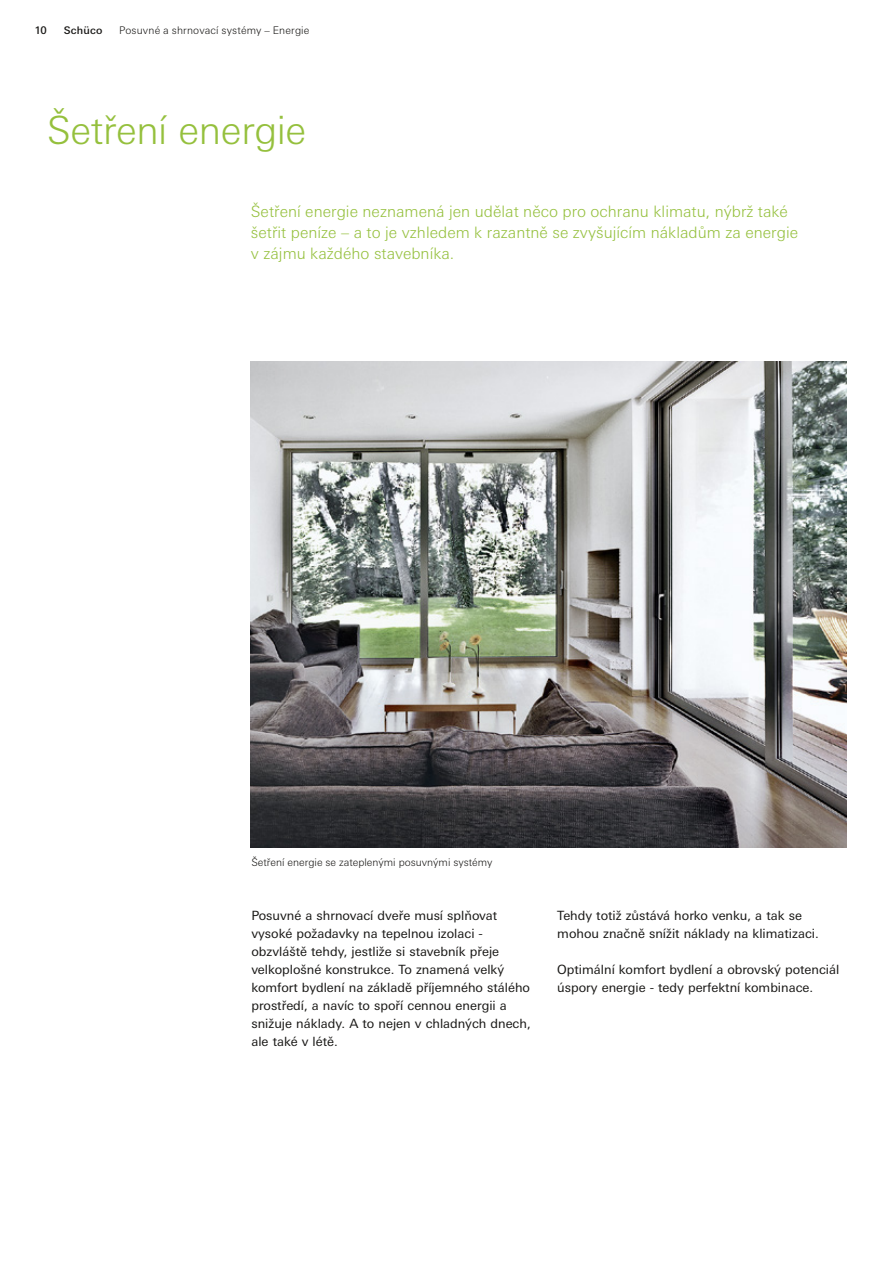
<style>
.page{position:relative;width:893px;height:1263px;background:#fff}
.page>*{position:absolute;margin:0;border:0;box-sizing:border-box;transform-origin:0 0}
.t1{font:300 39px "Univers For Schueco 330";letter-spacing:-.01em;color:#95c03d}
.t2{font:300 15.75px/21px "Univers For Schueco 330";color:#95c03d}
.t3{font:12.75px/18px "Univers For Schueco 430 Reg";color:#181715}
.t4{font:300 10.5px "Univers For Schueco 330";color:#181715}
.t5{font:10.5px "Univers For Schueco 530 Med";letter-spacing:.02em;color:#181715}
</style>
<div class="page">
<img style="left:251px;top:361px;width:595px;height:486px">
<p class="t5" style="left:34px;top:24px;width:14px">10</p>
<p class="t5" style="left:64px;top:24px;width:40px">Schüco</p>
<p class="t4" style="left:119px;top:24px;width:192px">Posuvné a shrnovací systémy – Energie</p>
<h1 class="t1" style="left:47px;top:108px;width:261px">Šetření energie</h1>
<p class="t2" style="left:251px;top:202px;width:549px">Šetření energie neznamená jen udělat něco pro ochranu klimatu, nýbrž také šetřit peníze – a to je vzhledem k razantně se zvyšujícím nákladům za energie v zájmu každého stavebníka.</p>
<p class="t4" style="left:251px;top:856px;width:243px">Šetření energie se zateplenými posuvnými systémy</p>
<p class="t3" style="left:251px;top:906px;width:281px">Posuvné a shrnovací dveře musí splňovat vysoké požadavky na tepelnou izolaci - obzvláště tehdy, jestliže si stavebník přeje velkoplošné konstrukce. To znamená velký komfort bydlení na základě příjemného stálého prostředí, a navíc to spoří cennou energii a snižuje náklady. A to nejen v chladných dnech, ale také v létě.</p>
<p class="t3" style="left:557px;top:906px;width:263px">Tehdy totiž zůstává horko venku, a tak se mohou značně snížit náklady na klimatizaci.</p>
<p class="t3" style="left:557px;top:960px;width:284px">Optimální komfort bydlení a obrovský potenciál úspory energie - tedy perfektní kombinace.</p>
</div>
